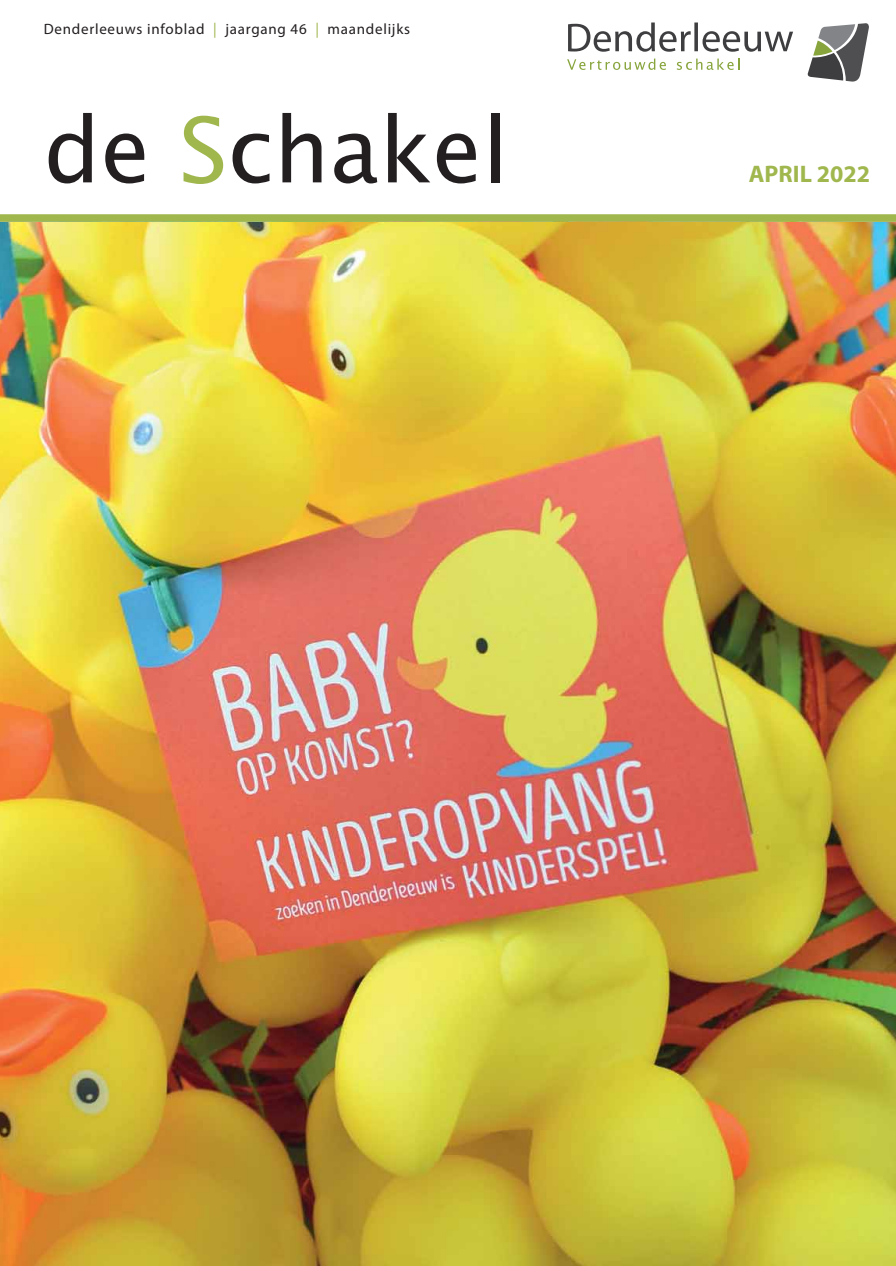
<style>
.page{position:relative;width:896px;height:1266px;background:#fff}
.page>*{position:absolute;margin:0;border:0;box-sizing:border-box;transform-origin:0 0}
.t1{font:90px "Lucida Grande";color:#231f20}
.t2{font:700 24px "Myriad Pro";color:#a0b74e}
.t3{font:15px "Myriad Pro";letter-spacing:.05em;color:#231f20}
.s1{color:#a0b74e}
</style>
<div class="page">
<svg style="left:807px;top:23px;width:62px;height:59px"></svg>
<svg style="left:568px;top:22px;width:225px;height:30px"></svg>
<svg style="left:567px;top:59px;width:98px;height:11px"></svg>
<svg style="left:676px;top:59px;width:63px;height:11px"></svg>
<img style="left:0;top:222px;width:895px;height:1043px">
<div style="left:0;top:214px;width:895px;height:7px;background:#a0b74e"></div>
<p class="t3" style="left:44px;top:23px;width:368px">Denderleeuws infoblad <span class="s1">|</span> jaargang 46 <span class="s1">|</span> maandelijks</p>
<h1 class="t1" style="left:44px;top:95px;width:466px">de <span class="s1">S</span>chakel</h1>
<h2 class="t2" style="left:748px;top:165px;width:123px">APRIL 2022</h2>
</div>
